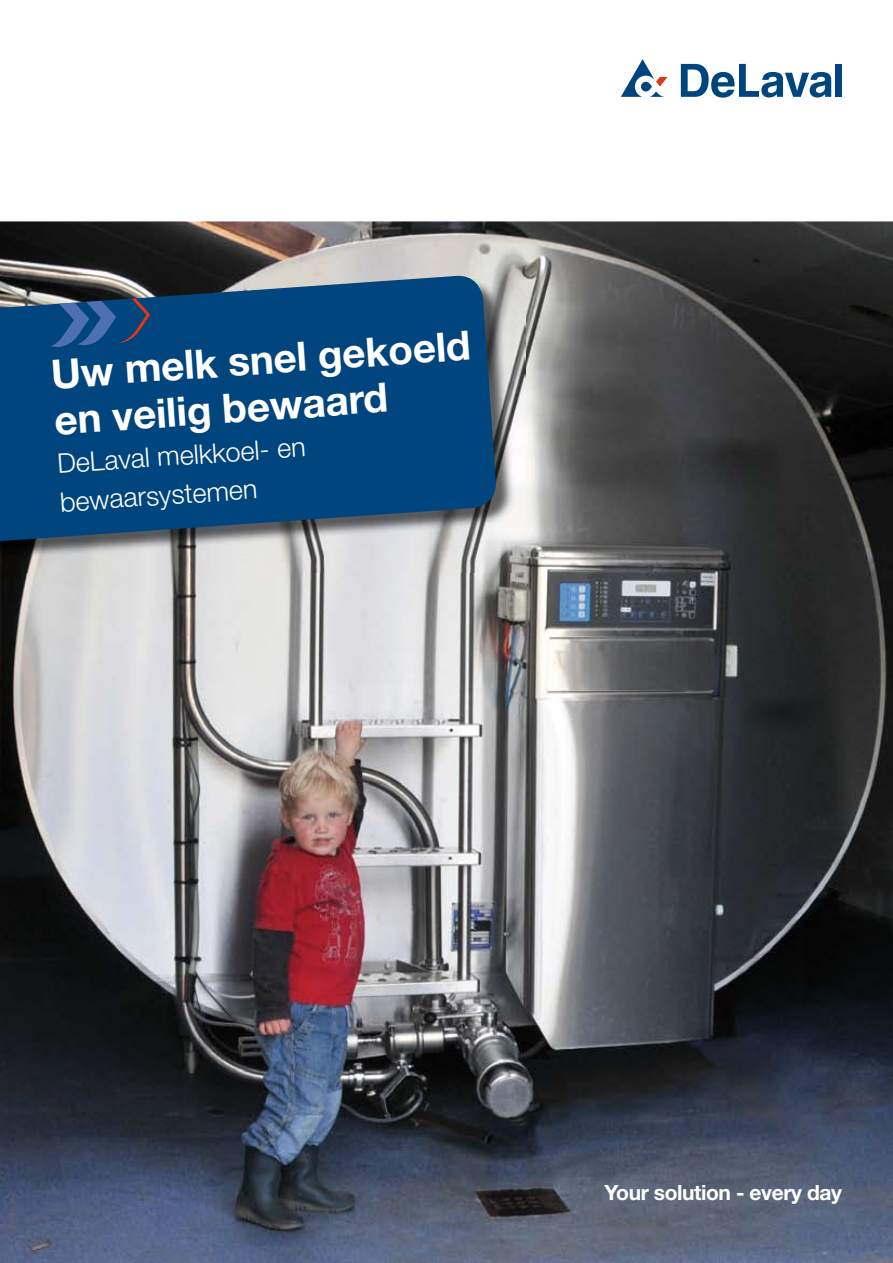
<style>
.page{position:relative;width:893px;height:1263px;background:#fff}
.page>*{position:absolute;margin:0;border:0;box-sizing:border-box;transform-origin:0 0}
.t1{font:700 40.5px/46.5px "Helvetica Neue LT Std";color:#fff}
.t2{font:300 27px/38.5px "Helvetica Neue LT Std";color:#fff}
.t3{font:700 21px "Helvetica Neue LT Std";letter-spacing:-.02em;color:#fff}
</style>
<div class="page">
<img style="left:0;top:221px;width:893px;height:1042px">
<img style="left:0;top:278px;width:525px;height:295px">
<svg style="left:0;top:274px;width:498px;height:273px;fill:#00457d"></svg>
<svg style="left:51px;top:298px;width:99px;height:49px"></svg>
<div style="left:836px;top:64px;width:6px;height:33px;background:#00457d"></div>
<svg style="left:681px;top:64px;width:150px;height:34px"></svg>
<svg style="left:621px;top:59px;width:46px;height:38px"></svg>
<p class="t1" style="left:50px;top:350px;width:422px;rotate:-4deg">Uw melk snel gekoeld en veilig bewaard</p>
<p class="t2" style="left:56px;top:444px;width:250px;rotate:-4deg">DeLaval melkkoel- en bewaarsystemen</p>
<p class="t3" style="left:605px;top:1179px;width:239px">Your solution - every day</p>
</div>
